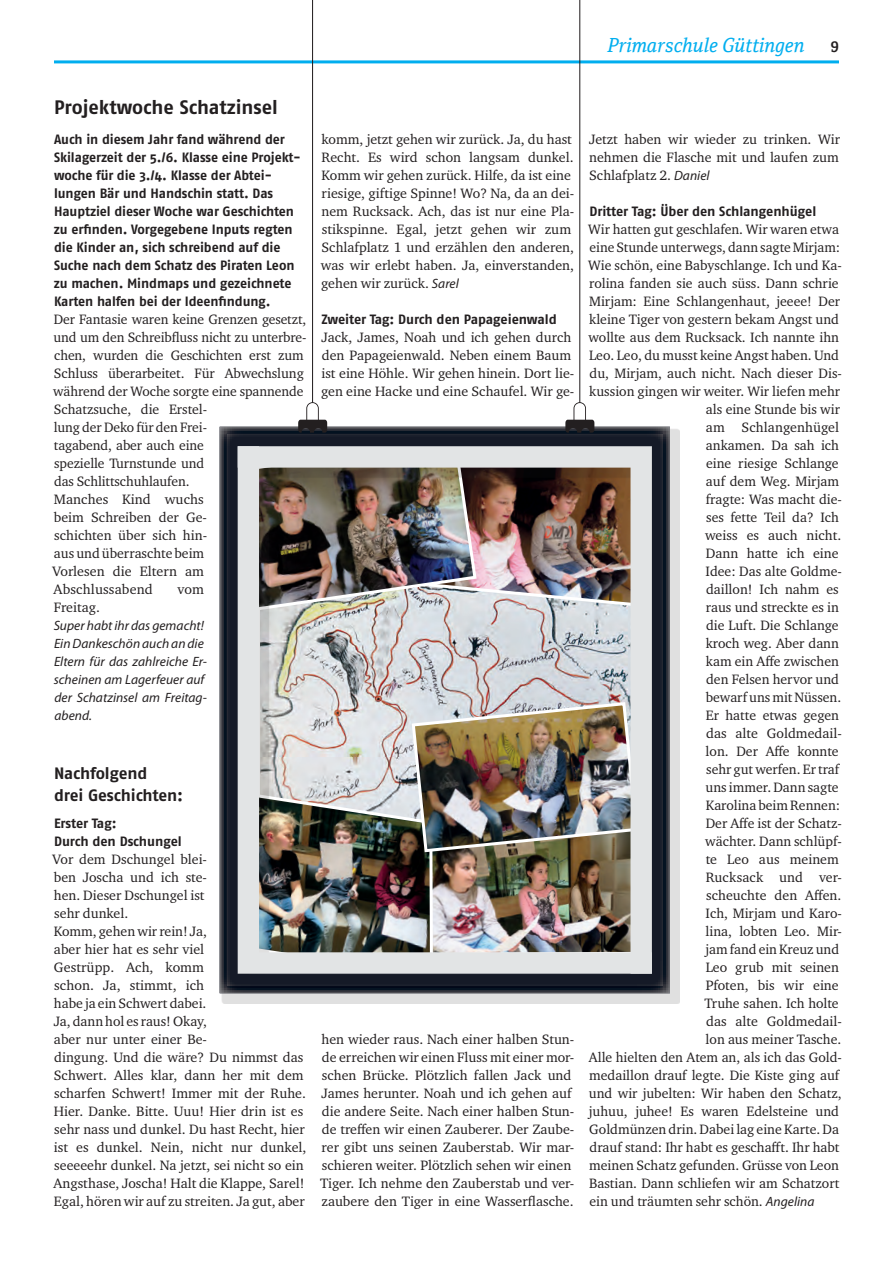
<style>
.page{position:relative;width:893px;height:1263px;background:#fff}
.page>*{position:absolute;margin:0;border:0;box-sizing:border-box;transform-origin:0 0}
.t1{font:700 19.5px "Fago OT";color:#231f20}
.t2{font:italic 19.5px "Cordale";color:#00aeef}
.t3{font:700 16.5px/22.5px "Fago OT";letter-spacing:-.01em;color:#231f20}
.t4{font:700 15px "Cordale";color:#231f20}
.t5{font:13.95px/18px "Charter ITC Pro";color:#231f20}
.t6{font:700 13.5px/18px "Fago OT";letter-spacing:-.005em;color:#231f20}
.t7{font:italic 13.5px/18px "Myriad Pro";letter-spacing:.005em;color:#231f20}
.s1{font-family:"Myriad Pro";font-style:italic;font-size:13.5px}
</style>
<div class="page">
<hr style="left:54px;top:60px;width:785px;height:3px;background:#00aeef">
<div style="left:221px;top:428px;width:459px;height:575px;background:#e0e0e0"></div>
<img style="left:220px;top:427px;width:450px;height:566px">
<img style="left:238px;top:612px;width:414px;height:362px">
<img style="left:234px;top:0;width:424px;height:612px">
<h1 class="t2" style="left:607px;top:34px;width:199px">Primarschule Güttingen</h1>
<p class="t4" style="left:831px;top:38px;width:10px">9</p>
<h1 class="t1" style="left:54px;top:96px;width:225px">Projektwoche Schatzinsel</h1>
<p class="t6" style="left:54px;top:130px;width:248px">Auch in diesem Jahr fand während der Skilagerzeit der 5./6. Klasse eine Projekt&shy;woche für die 3./4. Klasse der Abtei&shy;lungen Bär und Handschin statt. Das Hauptziel dieser Woche war Geschichten zu erfinden. Vorgegebene Inputs regten die Kinder an, sich schreibend auf die Suche nach dem Schatz des Piraten Leon zu machen. Mindmaps und gezeichnete Karten halfen bei der Ideenfindung.</p>
<p class="t5" style="left:53px;top:310px;width:255px">Der Fantasie waren keine Grenzen gesetzt, und um den Schreibfluss nicht zu unterbre&shy;chen, wurden die Geschichten erst zum<br>Schluss überarbeitet. Für Abwechslung während der Woche sorgte eine spannende<br>Schatzsuche, die Erstel-<br>lung der Deko für den Frei-<br>tagabend, aber auch eine<br>spezielle Turnstunde und<br>das Schlittschuhlaufen.<br>Manches Kind wuchs<br>beim Schreiben der Ge-<br>schichten über sich hin-<br>aus und überraschte beim<br>Vorlesen die Eltern am<br>Abschlussabend</p>
<p class="t5" style="left:178px;top:580px;width:28px">vom</p>
<p class="t5" style="left:54px;top:598px;width:48px">Freitag.</p>
<p class="t7" style="left:54px;top:616px;width:155px">Super habt ihr das gemacht!<br>Ein Dankeschön auch an die<br>Eltern für das zahlreiche Er&shy;scheinen am Lagerfeuer auf der Schatzinsel am Freitag&shy;abend.</p>
<p class="t3" style="left:54px;top:761px;width:131px">Nachfolgend<br>drei Geschichten:</p>
<p class="t6" style="left:54px;top:814px;width:129px">Erster Tag:<br>Durch den Dschungel</p>
<p class="t5" style="left:53px;top:850px;width:255px">Vor dem Dschungel blei-<br>ben Joscha und ich ste-<br>hen. Dieser Dschungel ist<br>sehr dunkel.<br>Komm, gehen wir rein! Ja,<br>aber hier hat es sehr viel<br>Gestrüpp. Ach, komm<br>schon. Ja, stimmt, ich<br>habe ja ein Schwert dabei.<br>Ja, dann hol es raus! Okay,<br>aber nur unter einer Be-<br>dingung. Und die wäre? Du nimmst das<br>Schwert. Alles klar, dann her mit dem scharfen Schwert! Immer mit der Ruhe.<br>Hier. Danke. Bitte. Uuu! Hier drin ist es sehr nass und dunkel. Du hast Recht, hier ist es dunkel. Nein, nicht nur dunkel, seeeeehr dunkel. Na jetzt, sei nicht so ein<br>Angsthase, Joscha! Halt die Klappe, Sarel!<br>Egal, hören wir auf zu streiten. Ja gut, aber</p>
<p class="t5" style="left:321px;top:130px;width:255px">komm, jetzt gehen wir zurück. Ja, du hast Recht. Es wird schon langsam dunkel.<br>Komm wir gehen zurück. Hilfe, da ist eine riesige, giftige Spinne! Wo? Na, da an dei&shy;nem Rucksack. Ach, das ist nur eine Pla&shy;stikspinne. Egal, jetzt gehen wir zum Schlafplatz 1 und erzählen den anderen, was wir erlebt haben. Ja, einverstanden, gehen wir zurück. <span class="s1">Sarel</span></p>
<p class="t6" style="left:321px;top:310px;width:237px">Zweiter Tag: Durch den Papageienwald</p>
<p class="t5" style="left:321px;top:328px;width:255px">Jack, James, Noah und ich gehen durch den Papageienwald. Neben einem Baum ist eine Höhle. Wir gehen hinein. Dort lie&shy;gen eine Hacke und eine Schaufel. Wir ge-</p>
<p class="t5" style="left:320px;top:1030px;width:256px">hen wieder raus. Nach einer halben Stun&shy;de erreichen wir einen Fluss mit einer mor&shy;schen Brücke. Plötzlich fallen Jack und James herunter. Noah und ich gehen auf die andere Seite. Nach einer halben Stun&shy;de treffen wir einen Zauberer. Der Zaube&shy;rer gibt uns seinen Zauberstab. Wir mar&shy;schieren weiter. Plötzlich sehen wir einen Tiger. Ich nehme den Zauberstab und ver&shy;zaubere den Tiger in eine Wasserflasche.</p>
<p class="t5" style="left:589px;top:130px;width:252px;text-align:justify">Jetzt haben wir wieder zu trinken. Wir nehmen die Flasche mit und laufen zum Schlafplatz 2. <span class="s1">Daniel</span></p>
<p class="t6" style="left:589px;top:202px;width:228px">Dritter Tag: Über den Schlangenhügel</p>
<p class="t5" style="left:588px;top:220px;width:252px">Wir hatten gut geschlafen. Wir waren etwa</p>
<p class="t5" style="left:589px;top:238px;width:252px">eine Stunde unterwegs, dann sagte Mirjam:</p>
<p class="t5" style="left:588px;top:256px;width:255px">Wie schön, eine Babyschlange. Ich und Ka-</p>
<p class="t5" style="left:589px;top:274px;width:251px">rolina fanden sie auch süss. Dann schrie</p>
<p class="t5" style="left:589px;top:292px;width:253px">Mirjam: Eine Schlangenhaut, jeeee! Der</p>
<p class="t5" style="left:589px;top:310px;width:251px">kleine Tiger von gestern bekam Angst und</p>
<p class="t5" style="left:589px;top:328px;width:252px">wollte aus dem Rucksack. Ich nannte ihn</p>
<p class="t5" style="left:589px;top:346px;width:251px">Leo. Leo, du musst keine Angst haben. Und</p>
<p class="t5" style="left:589px;top:364px;width:254px">du, Mirjam, auch nicht. Nach dieser Dis-</p>
<p class="t5" style="left:589px;top:382px;width:252px">kussion gingen wir weiter. Wir liefen mehr</p>
<p class="t5" style="left:706px;top:400px;width:136px">als eine Stunde bis wir</p>
<p class="t5" style="left:706px;top:418px;width:135px">am Schlangenhügel</p>
<p class="t5" style="left:706px;top:436px;width:135px">ankamen. Da sah ich</p>
<p class="t5" style="left:706px;top:454px;width:134px">eine riesige Schlange</p>
<p class="t5" style="left:706px;top:472px;width:135px">auf dem Weg. Mirjam</p>
<p class="t5" style="left:706px;top:490px;width:138px">fragte: Was macht die-</p>
<p class="t5" style="left:706px;top:508px;width:134px">ses fette Teil da? Ich</p>
<p class="t5" style="left:705px;top:526px;width:138px">weiss es auch nicht.</p>
<p class="t5" style="left:706px;top:544px;width:134px">Dann hatte ich eine</p>
<p class="t5" style="left:705px;top:562px;width:138px">Idee: Das alte Goldme-</p>
<p class="t5" style="left:706px;top:580px;width:134px">daillon! Ich nahm es</p>
<p class="t5" style="left:706px;top:598px;width:135px">raus und streckte es in</p>
<p class="t5" style="left:706px;top:616px;width:134px">die Luft. Die Schlange</p>
<p class="t5" style="left:706px;top:634px;width:135px">kroch weg. Aber dann</p>
<p class="t5" style="left:706px;top:652px;width:135px">kam ein Affe zwischen</p>
<p class="t5" style="left:706px;top:670px;width:135px">den Felsen hervor und</p>
<p class="t5" style="left:706px;top:688px;width:137px">bewarf uns mit Nüssen.</p>
<p class="t5" style="left:706px;top:706px;width:135px">Er hatte etwas gegen</p>
<p class="t5" style="left:706px;top:724px;width:137px">das alte Goldmedail-</p>
<p class="t5" style="left:706px;top:742px;width:135px">lon. Der Affe konnte</p>
<p class="t5" style="left:706px;top:760px;width:135px">sehr gut werfen. Er traf</p>
<p class="t5" style="left:705px;top:778px;width:135px">uns immer. Dann sagte</p>
<p class="t5" style="left:706px;top:796px;width:136px">Karolina beim Rennen:</p>
<p class="t5" style="left:706px;top:814px;width:138px">Der Affe ist der Schatz-</p>
<p class="t5" style="left:705px;top:832px;width:138px">wächter. Dann schlüpf-</p>
<p class="t5" style="left:706px;top:850px;width:135px">te Leo aus meinem</p>
<p class="t5" style="left:706px;top:868px;width:138px">Rucksack und ver-</p>
<p class="t5" style="left:706px;top:886px;width:137px">scheuchte den Affen.</p>
<p class="t5" style="left:705px;top:904px;width:138px">Ich, Mirjam und Karo-</p>
<p class="t5" style="left:706px;top:922px;width:138px">lina, lobten Leo. Mir-</p>
<p class="t5" style="left:705px;top:940px;width:135px">jam fand ein Kreuz und</p>
<p class="t5" style="left:706px;top:958px;width:135px">Leo grub mit seinen</p>
<p class="t5" style="left:706px;top:976px;width:135px">Pfoten, bis wir eine</p>
<p class="t5" style="left:704px;top:994px;width:136px">Truhe sahen. Ich holte</p>
<p class="t5" style="left:706px;top:1012px;width:137px">das alte Goldmedail-</p>
<p class="t5" style="left:706px;top:1030px;width:137px">lon aus meiner Tasche.</p>
<p class="t5" style="left:589px;top:1048px;width:254px">Alle hielten den Atem an, als ich das Gold-</p>
<p class="t5" style="left:589px;top:1066px;width:252px">medaillon drauf legte. Die Kiste ging auf</p>
<p class="t5" style="left:589px;top:1084px;width:254px">und wir jubelten: Wir haben den Schatz,</p>
<p class="t5" style="left:589px;top:1102px;width:252px">juhuu, juhee! Es waren Edelsteine und</p>
<p class="t5" style="left:589px;top:1120px;width:251px">Goldmünzen drin. Dabei lag eine Karte. Da</p>
<p class="t5" style="left:589px;top:1138px;width:251px">drauf stand: Ihr habt es geschafft. Ihr habt</p>
<p class="t5" style="left:589px;top:1156px;width:251px">meinen Schatz gefunden. Grüsse von Leon</p>
<p class="t5" style="left:589px;top:1174px;width:252px">Bastian. Dann schliefen wir am Schatzort</p>
<p class="t5" style="left:589px;top:1192px;width:227px">ein und träumten sehr schön. <span class="s1">Angelina</span></p>
</div>
